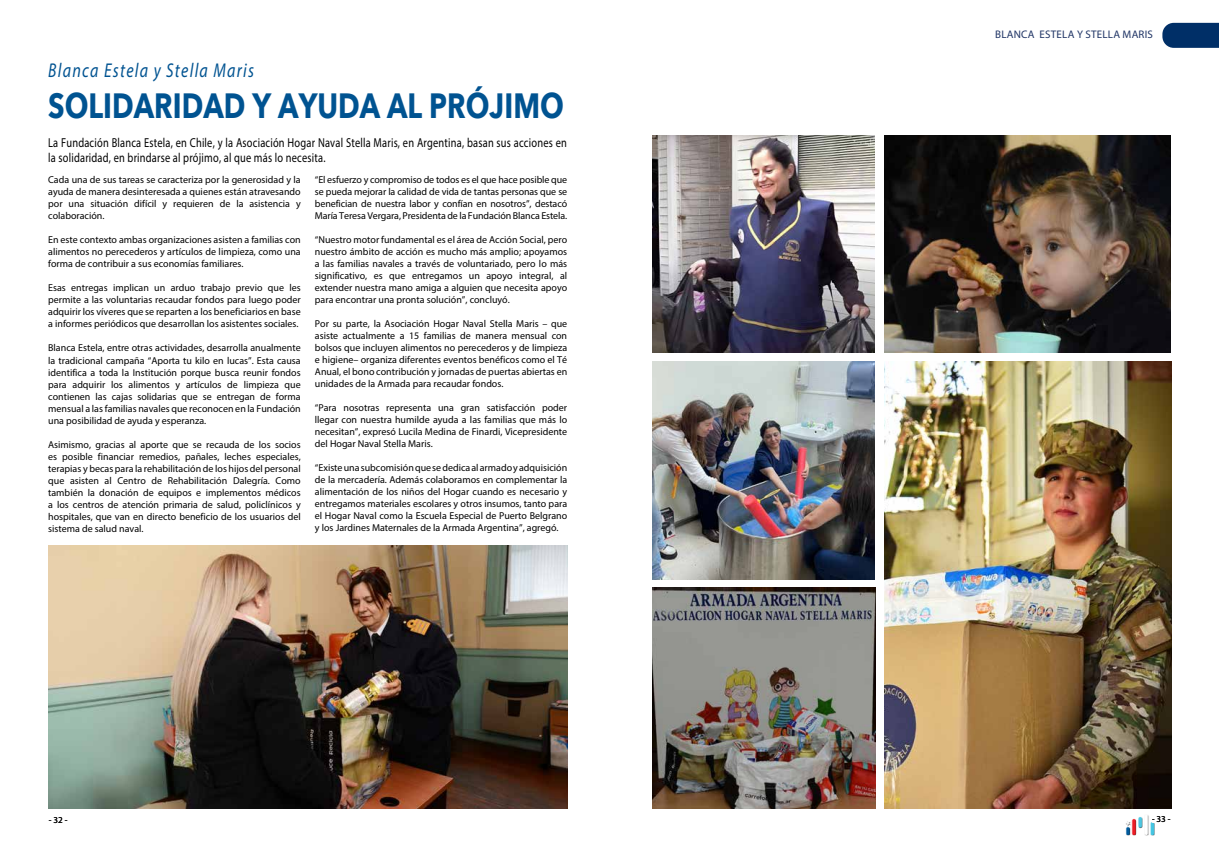
<style>
.page{position:relative;width:1219px;height:851px;background:#fff}
.page>*{position:absolute;margin:0;border:0;box-sizing:border-box;transform-origin:0 0}
.t1{font:700 35px "Avenir Next";color:#005391;scale:.8 1}
.t2{font:italic 20px "Myriad Pro";letter-spacing:.08em;color:#005391;scale:.8 1}
.t3{font:13px/15.6px "Myriad Pro";letter-spacing:.02em;color:#000;scale:.8 1}
.t4{font:11px "Myriad Pro";letter-spacing:.02em;color:#1f3465}
.t5{font:10px/12px "Myriad Pro";color:#000;text-align:justify}
.t6{font:9px "Myriad Pro";color:#000}
</style>
<div class="page">
<img style="left:884px;top:361px;width:287px;height:447px">
<svg style="left:1162px;top:23px;width:57px;height:25px"></svg>
<img style="left:653px;top:361px;width:222px;height:218px">
<img style="left:652px;top:136px;width:223px;height:216px">
<img style="left:884px;top:136px;width:287px;height:217px">
<img style="left:49px;top:546px;width:519px;height:262px">
<img style="left:652px;top:587px;width:224px;height:221px">
<img style="left:1125px;top:815px;width:30px;height:20px">
<svg style="left:1152px;top:816px;width:3px;height:6px"></svg>
<h2 class="t2" style="left:48px;top:58px;width:259px">Blanca Estela y Stella Maris</h2>
<h1 class="t1" style="left:48px;top:76px;width:646px">SOLIDARIDAD Y AYUDA AL PRÓJIMO</h1>
<h3 class="t3" style="left:48px;top:134px;width:650px">La Fundación Blanca Estela, en Chile, y la Asociación Hogar Naval Stella Maris, en Argentina, basan sus acciones en la solidaridad, en brindarse al prójimo, al que más lo necesita.</h3>
<p class="t5" style="left:48px;top:174px;width:254px">Cada una de sus tareas se caracteriza por la generosidad y la ayuda de manera desinteresada a quienes están atravesando por una situación difícil y requieren de la asistencia y colaboración.</p>
<p class="t5" style="left:48px;top:234px;width:254px">En este contexto ambas organizaciones asisten a familias con alimentos no perecederos y artículos de limpieza, como una forma de contribuir a sus economías familiares.</p>
<p class="t5" style="left:48px;top:282px;width:254px">Esas entregas implican un arduo trabajo previo que les permite a las voluntarias recaudar fondos para luego poder adquirir los víveres que se reparten a los beneficiarios en base a informes periódicos que desarrollan los asistentes sociales.</p>
<p class="t5" style="left:48px;top:342px;width:254px">Blanca Estela, entre otras actividades, desarrolla anualmente la tradicional campaña “Aporta tu kilo en lucas”. Esta causa identifica a toda la Institución porque busca reunir fondos para adquirir los alimentos y artículos de limpieza que contienen las cajas solidarias que se entregan de forma mensual a las familias navales que reconocen en la Fundación una posibilidad de ayuda y esperanza.</p>
<p class="t5" style="left:48px;top:438px;width:254px">Asimismo, gracias al aporte que se recauda de los socios es posible financiar remedios, pañales, leches especiales, terapias y becas para la rehabilitación de los hijos del personal que asisten al Centro de Rehabilitación Dalegría. Como también la donación de equipos e implementos médicos a los centros de atención primaria de salud, policlínicos y hospitales, que van en directo beneficio de los usuarios del sistema de salud naval.</p>
<p class="t5" style="left:315px;top:173px;width:254px">“El esfuerzo y compromiso de todos es el que hace posible que se pueda mejorar la calidad de vida de tantas personas que se benefician de nuestra labor y confían en nosotros”, destacó María Teresa Vergara, Presidenta de la Fundación Blanca Estela.</p>
<p class="t5" style="left:315px;top:233px;width:254px">“Nuestro motor fundamental es el área de Acción Social, pero nuestro ámbito de acción es mucho más amplio; apoyamos a las familias navales a través de voluntariado, pero lo más significativo, es que entregamos un apoyo integral, al extender nuestra mano amiga a alguien que necesita apoyo para encontrar una pronta solución”, concluyó.</p>
<p class="t5" style="left:315px;top:317px;width:254px">Por su parte, la Asociación Hogar Naval Stella Maris – que asiste actualmente a 15 familias de manera mensual con bolsos que incluyen alimentos no perecederos y de limpieza e higiene– organiza diferentes eventos benéficos como el Té Anual, el bono contribución y jornadas de puertas abiertas en unidades de la Armada para recaudar fondos.</p>
<p class="t5" style="left:315px;top:401px;width:254px">“Para nosotras representa una gran satisfacción poder llegar con nuestra humilde ayuda a las familias que más lo necesitan”, expresó Lucila Medina de Finardi, Vicepresidente del Hogar Naval Stella Maris.</p>
<p class="t5" style="left:315px;top:461px;width:254px">“Existe una subcomisión que se dedica al armado y adquisición de la mercadería. Además colaboramos en complementar la alimentación de los niños del Hogar cuando es necesario y entregamos materiales escolares y otros insumos, tanto para el Hogar Naval como la Escuela Especial de Puerto Belgrano y los Jardines Maternales de la Armada Argentina”, agregó.</p>
<p class="t6" style="left:49px;top:814px;width:20px">- 32 -</p>
<p class="t4" style="left:995px;top:27px;width:159px">BLANCA ESTELA Y STELLA MARIS</p>
<p class="t6" style="left:1152px;top:813px;width:20px">- 33 -</p>
</div>
